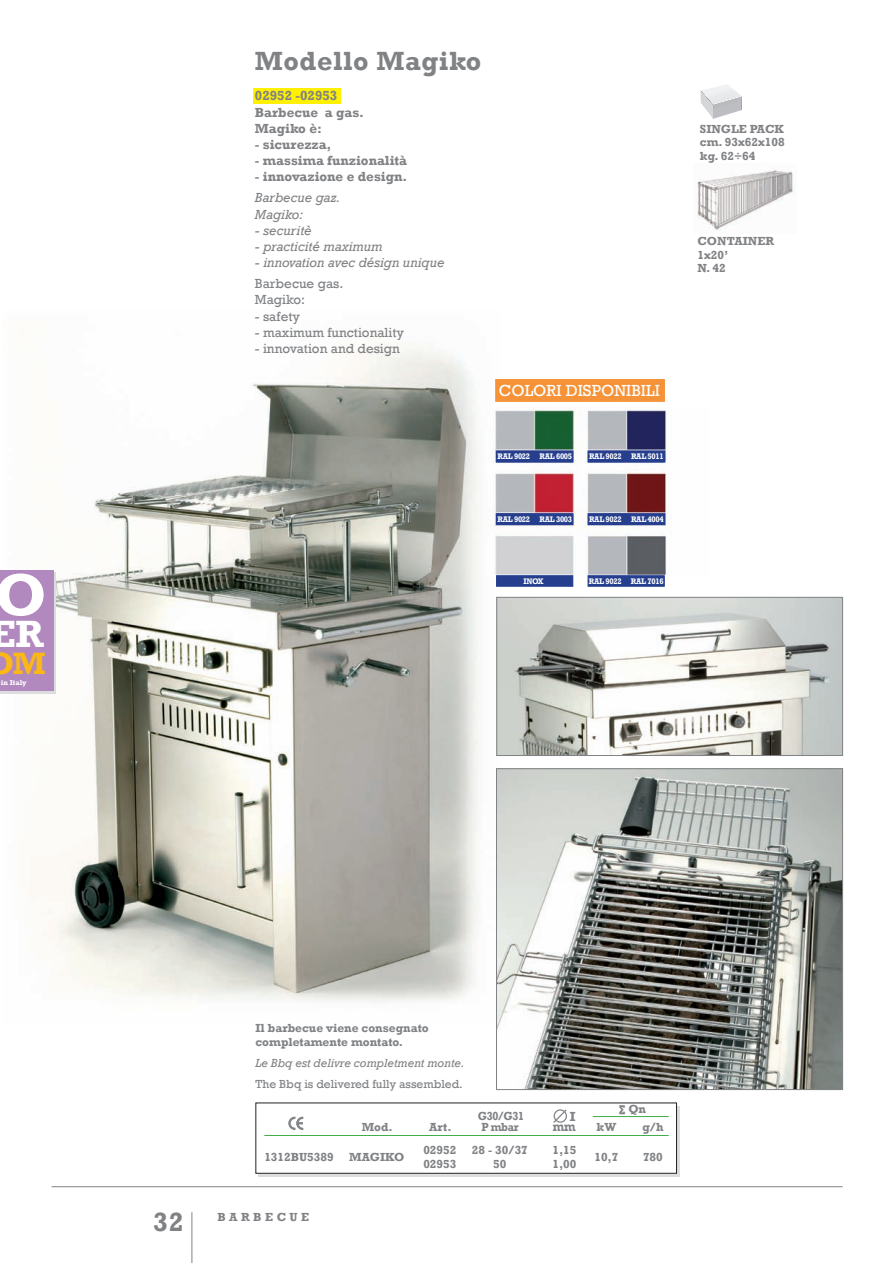
<style>
.page{position:relative;width:893px;height:1263px;background:#fff}
.page>*{position:absolute;margin:0;border:0;box-sizing:border-box;transform-origin:0 0}
.t1{font:700 60.9px "Rockwell";color:#fff}
.t2{font:700 39px "Rockwell";color:#fff}
.t3{font:700 31.65px "Rockwell";color:#fcb814}
.t4{font:700 27px "Rockwell";letter-spacing:.02em;color:#808285}
.t5{font:21px "Notice Std";color:#808285}
.t6{font:16.5px "Rockwell";color:#fff}
.t7{font:700 13.5px/16.2px "Rockwell";color:#808285}
.t8{font:italic 13.5px/16.2px "Rockwell";color:#808285}
.t9{font:13.5px/16.2px "Rockwell";color:#808285}
.t10{font:700 12px/13.5px "Rockwell";color:#808285}
.t11{font:italic 12px "Rockwell";color:#808285}
.t12{font:12px "Rockwell";color:#808285}
.t13{font:700 12px "Rockwell";color:#808285;scale:.91 1}
.t14{font:700 8.25px "Rockwell";letter-spacing:-.04em;color:#fff;scale:.93 1}
.t15{font:700 7.35px "Rockwell";color:#fff}
.s1{font-family:"Latin Wide";font-weight:400;font-size:9px}
</style>
<div class="page">
<img style="left:2px;top:346px;width:499px;height:656px">
<svg style="left:700px;top:85px;width:42px;height:34px"></svg>
<div style="left:253px;top:88px;width:88px;height:16px;background:#fff101"></div>
<hr style="left:191px;top:1212px;width:1px;height:51px;background:#808285">
<hr style="left:52px;top:1186px;width:790px;height:1px;background:#808285">
<div style="left:259px;top:1106px;width:420px;height:70px;background:linear-gradient(to right,#dcdddf,#dcdddf)"></div>
<div style="left:256px;top:1103px;width:420px;height:70px;background:#fff"></div>
<svg style="left:288px;top:1116px;width:15px;height:14px"></svg>
<hr style="left:264px;top:1135px;width:405px;height:1px;background:#40ae49">
<img style="left:498px;top:770px;width:343px;height:318px">
<div style="left:496px;top:768px;width:347px;height:322px;border:1px solid #808285"></div>
<svg style="left:553px;top:1109px;width:14px;height:14px"></svg>
<img style="left:498px;top:599px;width:343px;height:155px">
<div style="left:496px;top:597px;width:347px;height:159px;border:1px solid #808285"></div>
<div style="left:0;top:572px;width:56px;height:121px;background:linear-gradient(to bottom,#dcdddf,#dcdddf)"></div>
<div style="left:0;top:570px;width:53px;height:121px;background:#b289be"></div>
<hr style="left:593px;top:1116px;width:76px;height:1px;background:#40ae49">
<img style="left:487px;top:407px;width:181px;height:167px">
<div style="left:495px;top:379px;width:170px;height:23px;background:#f69237;border:1px solid #f69237"></div>
<div style="left:496px;top:451px;width:77px;height:11px;background:#253f8e"></div>
<div style="left:496px;top:513px;width:77px;height:12px;background:#253f8e;border:1px solid #253f8e"></div>
<div style="left:496px;top:575px;width:77px;height:12px;background:#253f8e;border:1px solid #253f8e"></div>
<div style="left:587px;top:575px;width:78px;height:12px;background:#253f8e;border:1px solid #253f8e"></div>
<div style="left:587px;top:513px;width:78px;height:12px;background:#253f8e;border:1px solid #253f8e"></div>
<div style="left:587px;top:451px;width:78px;height:11px;background:#253f8e"></div>
<img style="left:697px;top:170px;width:97px;height:60px">
<h1 class="t1" style="left:-5px;top:558px;width:54px">O</h1>
<h2 class="t2" style="left:-11px;top:610px;width:56px">ER</h2>
<h3 class="t3" style="left:-12px;top:644px;width:59px">OM</h3>
<p class="t15" style="left:1px;top:677px;width:27px">in Italy</p>
<p class="t15" style="left:-1px;top:677px;width:27px">in Italy</p>
<h3 class="t4" style="left:255px;top:44px;width:228px">Modello Magiko</h3>
<p class="t7" style="left:255px;top:88px;width:110px">02952 -02953<br>Barbecue a gas.<br>Magiko è:</p>
<p class="t7" style="left:255px;top:136px;width:78px">- sicurezza,</p>
<p class="t7" style="left:255px;top:152px;width:154px">- massima funzionalità</p>
<p class="t7" style="left:255px;top:169px;width:154px">- innovazione e design.</p>
<p class="t8" style="left:255px;top:190px;width:87px">Barbecue gaz.<br>Magiko:</p>
<p class="t8" style="left:255px;top:222px;width:58px">- securitè</p>
<p class="t8" style="left:255px;top:238px;width:129px">- practicité maximum</p>
<p class="t8" style="left:255px;top:255px;width:191px">- innovation avec désign unique</p>
<p class="t9" style="left:255px;top:276px;width:90px">Barbecue gas.<br>Magiko:</p>
<p class="t9" style="left:255px;top:308px;width:47px">- safety</p>
<p class="t9" style="left:255px;top:324px;width:151px">- maximum functionality</p>
<p class="t9" style="left:255px;top:340px;width:147px">- innovation and design</p>
<h3 class="t6" style="left:499px;top:380px;width:162px">COLORI DISPONIBILI</h3>
<p class="t14" style="left:497px;top:451px;width:82px">RAL 9022 RAL 6005</p>
<p class="t14" style="left:589px;top:451px;width:82px">RAL 9022 RAL 5011</p>
<p class="t14" style="left:497px;top:514px;width:82px">RAL 9022 RAL 3003</p>
<p class="t14" style="left:589px;top:514px;width:82px">RAL 9022 RAL 4004</p>
<p class="t14" style="left:523px;top:576px;width:23px">INOX</p>
<p class="t14" style="left:589px;top:576px;width:82px">RAL 9022 RAL 7016</p>
<p class="t10" style="left:700px;top:122px;width:86px;text-align:justify">SINGLE PACK cm. 93x62x108 kg. 62÷64</p>
<p class="t10" style="left:697px;top:234px;width:78px">CONTAINER<br>1x20’<br>N. 42</p>
<p class="t10" style="left:255px;top:1020px;width:175px;line-height:14.4px">Il barbecue viene consegnato completamente montato.</p>
<p class="t11" style="left:255px;top:1056px;width:210px">Le Bbq est delivre completment monte.</p>
<p class="t12" style="left:255px;top:1077px;width:209px">The Bbq is delivered fully assembled.</p>
<h3 class="t5" style="left:286px;top:1111px;width:20px">z</h3>
<p class="t10" style="left:362px;top:1120px;width:33px">Mod.</p>
<p class="t10" style="left:429px;top:1120px;width:24px">Art.</p>
<p class="t13" style="left:481px;top:1119px;width:42px">P mbar</p>
<p class="t10" style="left:596px;top:1120px;width:21px">kW</p>
<p class="t10" style="left:642px;top:1120px;width:23px">g/h</p>
<p class="t10" style="left:264px;top:1150px;width:71px">1312BU5389</p>
<p class="t10" style="left:349px;top:1150px;width:57px">MAGIKO</p>
<p class="t10" style="left:619px;top:1102px;width:28px"><span class="s1">∑</span> Qn</p>
<p class="t13" style="left:478px;top:1108px;width:52px">G30/G31</p>
<p class="t7" style="left:553px;top:1110px;width:24px;line-height:10.5px;text-align:right">I mm</p>
<p class="t10" style="left:423px;top:1142px;width:35px">02952</p>
<p class="t10" style="left:472px;top:1142px;width:57px">28 - 30/37</p>
<p class="t10" style="left:552px;top:1142px;width:26px">1,15</p>
<p class="t10" style="left:594px;top:1150px;width:26px">10,7</p>
<p class="t10" style="left:643px;top:1150px;width:21px">780</p>
<p class="t10" style="left:423px;top:1157px;width:35px">02953</p>
<p class="t10" style="left:493px;top:1157px;width:15px">50</p>
<p class="t10" style="left:552px;top:1157px;width:26px">1,00</p>
<h3 class="t4" style="left:153px;top:1205px;width:32px">32</h3>
<p class="t10" style="left:217px;top:1210px;width:93px">B A R B E C U E</p>
</div>
